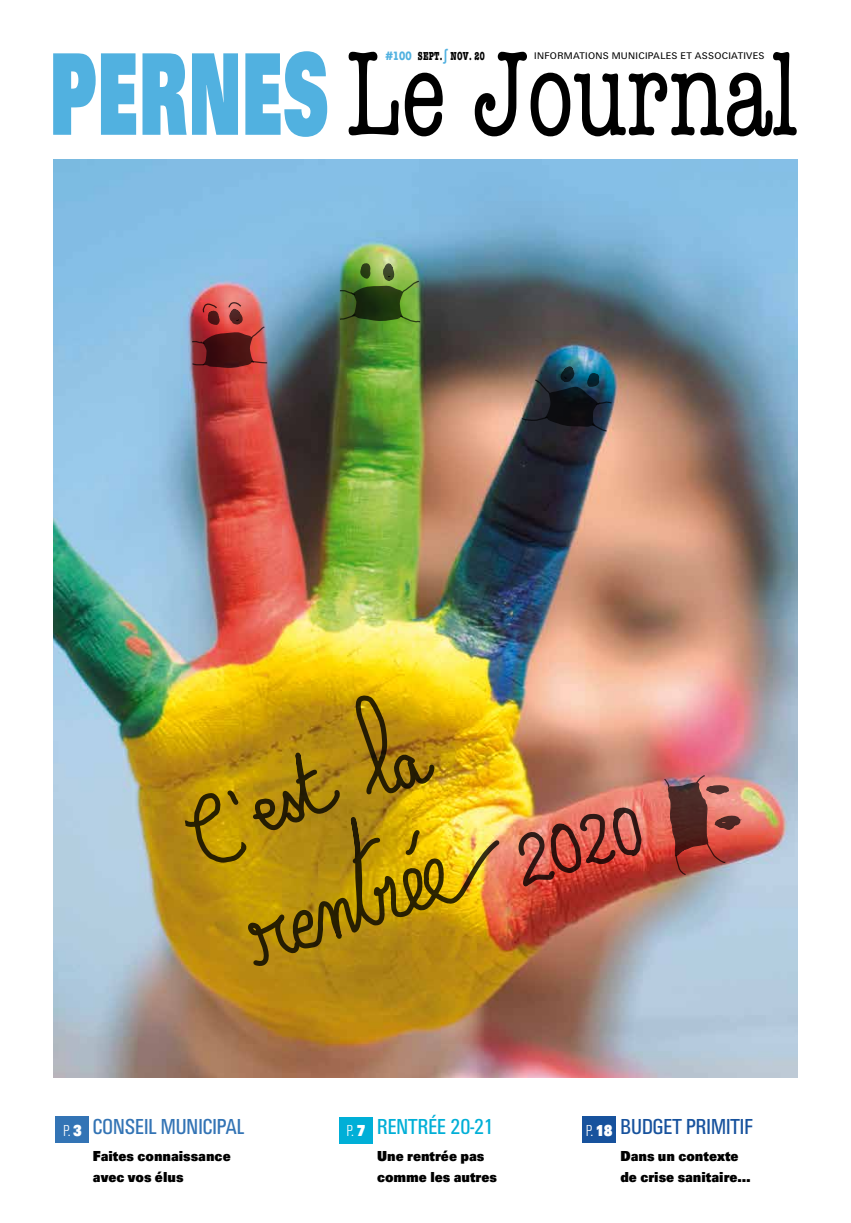
<style>
.page{position:relative;width:851px;height:1223px;background:#fff}
.page>*{position:absolute;margin:0;border:0;box-sizing:border-box;transform-origin:0 0}
.t1{font:condensed 123.62px "American Typewriter";letter-spacing:-.01em;color:#000;scale:.9 1}
.t2{font:condensed 22.5px "Unitus T";color:#3374b5}
.t3{font:condensed 22.5px "Unitus T";color:#17529d}
.t4{font:condensed 22.5px "Unitus T";color:#00afd7}
.t5{font:300 condensed 16.5px "Unitus T";color:#fff}
.t6{font:800 15px/20px "Unitus T";color:#000;scale:.9 1}
.t7{font:700 condensed 12px "American Typewriter";letter-spacing:.02em;color:#000;scale:.83 1}
.t8{font:10px "Unitus T";letter-spacing:.03em;color:#000}
.s1{font-size:12.5px;color:#51b1e0}
.s2{font-size:15px;color:#51b1e0}
.s3{font-family:"Unitus T";font-weight:800;font-stretch:normal;font-size:122px;color:#51b1e0}
.s4{font-weight:800;font-stretch:normal}
</style>
<div class="page">
<div style="left:55px;top:1116px;width:34px;height:26px;background:#3374b5"></div>
<div style="left:582px;top:1116px;width:34px;height:26px;background:#17529d"></div>
<div style="left:339px;top:1116px;width:33px;height:27px;background:#00afd7"></div>
<img style="left:53px;top:159px;width:744px;height:918px">
<img style="left:338px;top:262px;width:83px;height:61px">
<img style="left:520px;top:364px;width:92px;height:68px">
<img style="left:191px;top:302px;width:77px;height:66px">
<img style="left:662px;top:774px;width:79px;height:101px">
<img style="left:519px;top:806px;width:123px;height:81px">
<svg style="left:174px;top:691px;width:330px;height:277px;background:#b8900e"></svg>
<p class="t7" style="left:385px;top:46px;width:121px"><span class="s1">#100</span> SEPT.<span class="s2">∫</span> NOV. 20</p>
<p class="t8" style="left:534px;top:50px;width:232px">INFORMATIONS MUNICIPALES ET ASSOCIATIVES</p>
<h1 class="t1" style="left:49px;top:1px;width:832px"><span class="s3">PERNES</span> Le Journal</h1>
<h2 class="t4" style="left:377px;top:1113px;width:118px">RENTRÉE 20-21</h2>
<p class="t6" style="left:377px;top:1146px;width:135px">Une rentrée pas comme les autres</p>
<h2 class="t2" style="left:93px;top:1113px;width:153px">CONSEIL MUNICIPAL</h2>
<p class="t6" style="left:93px;top:1146px;width:155px">Faites connaissance avec vos élus</p>
<p class="t5" style="left:63px;top:1120px;width:20px">P. <span class="s4">3</span></p>
<p class="t5" style="left:346px;top:1120px;width:20px">P. <span class="s4">7</span></p>
<p class="t5" style="left:585px;top:1120px;width:28px">P. <span class="s4">18</span></p>
<h2 class="t3" style="left:620px;top:1113px;width:134px">BUDGET PRIMITIF</h2>
<p class="t6" style="left:620px;top:1146px;width:146px">Dans un contexte de crise sanitaire…</p>
</div>
